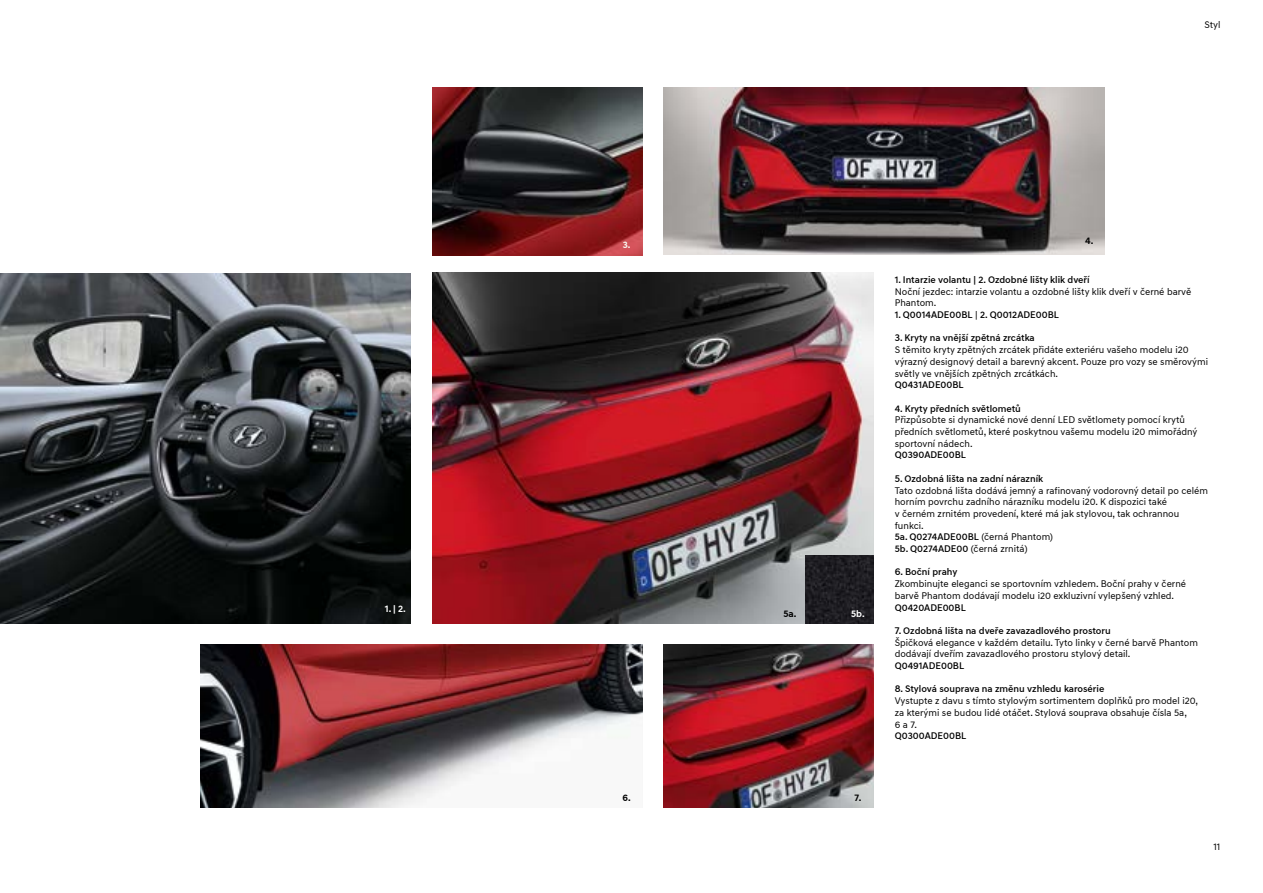
<style>
.page{position:relative;width:1263px;height:893px;background:#fff}
.page>*{position:absolute;margin:0;border:0;box-sizing:border-box;transform-origin:0 0}
.t1{font:9.75px/11.7px "Hyundai Sans Text";color:#000}
.t2{font:500 9.75px "Hyundai Sans Text";color:#000}
.t3{font:700 9.75px "Hyundai Sans Text";color:#000}
.t4{font:700 9.75px "Hyundai Sans Text";color:#fff}
.t5{font:700 9.75px "Hyundai Sans Text";color:#f8fbf4}
.s1{font-weight:400}
.s2{font-weight:500}
</style>
<div class="page">
<img style="left:663px;top:645px;width:210px;height:163px">
<img style="left:0;top:274px;width:411px;height:349px">
<img style="left:201px;top:644px;width:441px;height:164px">
<img style="left:432px;top:88px;width:210px;height:167px">
<img style="left:663px;top:88px;width:442px;height:167px">
<img style="left:432px;top:273px;width:441px;height:350px">
<img style="left:805px;top:555px;width:68px;height:68px">
<p class="t4" style="left:385px;top:603px;width:22px">1. | 2.</p>
<p class="t5" style="left:623px;top:239px;width:9px">3.</p>
<p class="t3" style="left:622px;top:792px;width:10px">6.</p>
<p class="t1" style="left:1204px;top:19px;width:18px">Styl</p>
<p class="t3" style="left:783px;top:607px;width:15px">5a.</p>
<p class="t4" style="left:851px;top:607px;width:15px">5b.</p>
<p class="t3" style="left:854px;top:792px;width:8px">7.</p>
<p class="t3" style="left:1085px;top:235px;width:10px">4.</p>
<p class="t2" style="left:895px;top:274px;width:196px">1. Intarzie volantu | 2. Ozdobné lišty klik dveří</p>
<p class="t1" style="left:895px;top:285px;width:298px">Noční jezdec: intarzie volantu a ozdobné lišty klik dveří v černé barvě<br>Phantom.</p>
<p class="t2" style="left:895px;top:309px;width:166px">1. Q0014ADE00BL <span class="s1">|</span> 2. Q0012ADE00BL</p>
<p class="t2" style="left:895px;top:332px;width:142px">3. Kryty na vnější zpětná zrcátka</p>
<p class="t1" style="left:895px;top:344px;width:315px">S těmito kryty zpětných zrcátek přidáte exteriéru vašeho modelu i20 výrazný designový detail a barevný akcent. Pouze pro vozy se směrovými světly ve vnějších zpětných zrcátkách.</p>
<p class="t2" style="left:895px;top:379px;width:71px">Q0431ADE00BL</p>
<p class="t2" style="left:895px;top:402px;width:128px">4. Kryty předních světlometů</p>
<p class="t1" style="left:895px;top:414px;width:304px">Přizpůsobte si dynamické nové denní LED světlomety pomocí krytů předních světlometů, které poskytnou vašemu modelu i20 mimořádný sportovní nádech.</p>
<p class="t2" style="left:895px;top:449px;width:73px">Q0390ADE00BL</p>
<p class="t2" style="left:895px;top:473px;width:150px">5. Ozdobná lišta na zadní nárazník</p>
<p class="t1" style="left:895px;top:484px;width:315px">Tato ozdobná lišta dodává jemný a rafinovaný vodorovný detail po celém horním povrchu zadního nárazníku modelu i20. K dispozici také<br>v černém zrnitém provedení, které má jak stylovou, tak ochrannou funkci.<br><span class="s2">5a. Q0274ADE00BL</span> (černá Phantom)<br><span class="s2">5b. Q0274ADE00</span> (černá zrnitá)</p>
<p class="t2" style="left:895px;top:566px;width:64px">6. Boční prahy</p>
<p class="t1" style="left:895px;top:578px;width:293px">Zkombinujte eleganci se sportovním vzhledem. Boční prahy v černé barvě Phantom dodávají modelu i20 exkluzivní vylepšený vzhled.</p>
<p class="t2" style="left:895px;top:601px;width:73px">Q0420ADE00BL</p>
<p class="t2" style="left:895px;top:625px;width:218px">7. Ozdobná lišta na dveře zavazadlového prostoru</p>
<p class="t1" style="left:895px;top:636px;width:305px">Špičková elegance v každém detailu. Tyto linky v černé barvě Phantom dodávají dveřím zavazadlového prostoru stylový detail.</p>
<p class="t2" style="left:895px;top:660px;width:71px">Q0491ADE00BL</p>
<p class="t2" style="left:895px;top:683px;width:211px">8. Stylová souprava na změnu vzhledu karosérie</p>
<p class="t1" style="left:895px;top:695px;width:305px">Vystupte z davu s tímto stylovým sortimentem doplňků pro model i20, za kterými se budou lidé otáčet. Stylová souprava obsahuje čísla 5a,<br>6 a 7.</p>
<p class="t2" style="left:895px;top:730px;width:73px">Q0300ADE00BL</p>
<p class="t1" style="left:1213px;top:841px;width:8px">11</p>
</div>
